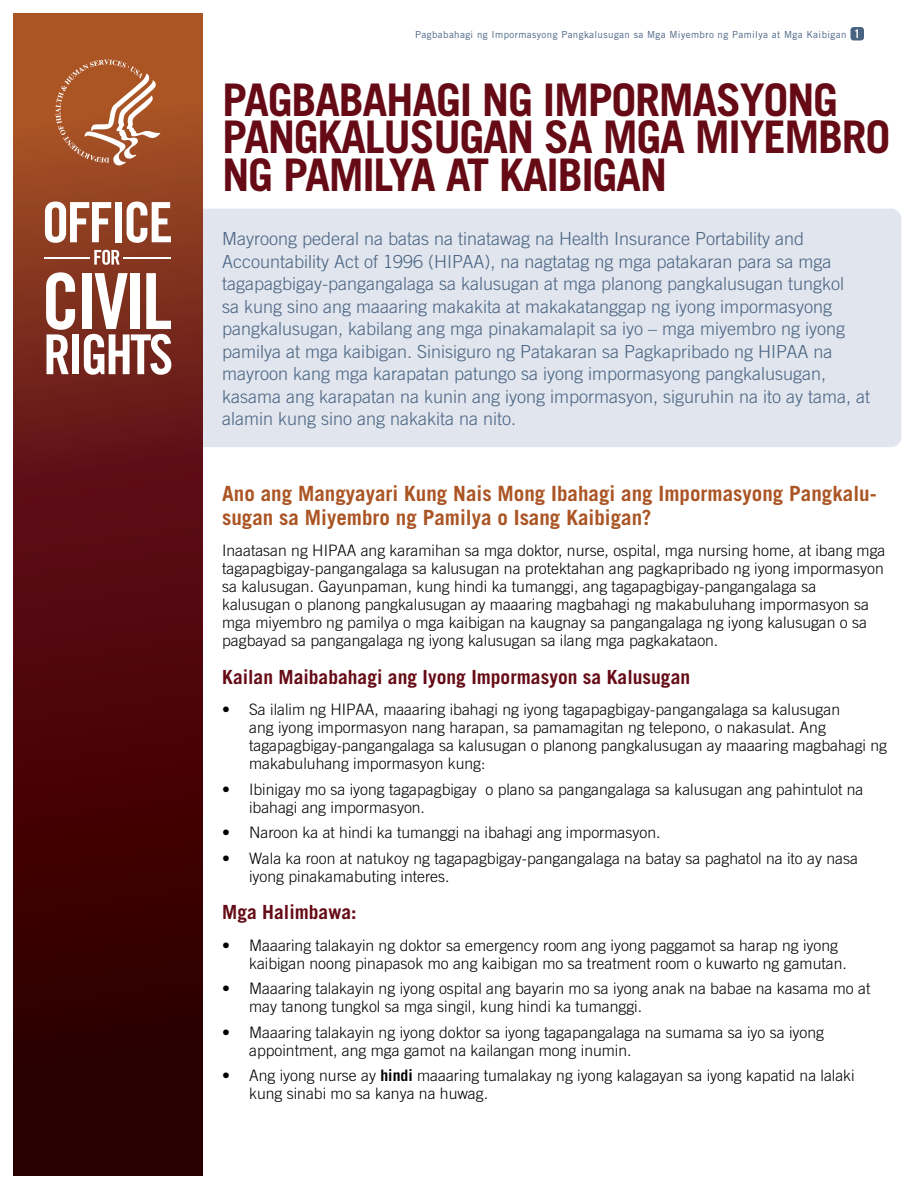
<style>
.page{position:relative;width:918px;height:1188px;background:#fff}
.page>*{position:absolute;margin:0;border:0;box-sizing:border-box;transform-origin:0 0}
.t1{font:700 45px/37.5px "Trade Gothic";letter-spacing:-.03em;color:#660b15}
.t2{font:700 21px/24px "Trade Gothic";color:#ab5525}
.t3{font:700 19.5px "Trade Gothic";color:#660b15}
.t4{font:300 18px/22.5px "Trade Gothic";color:#496483}
.t5{font:300 15.75px/18px "Trade Gothic";color:#000}
.t6{font:9.75px "Trade Gothic";letter-spacing:.04em;color:#496483}
.s1{font-weight:700;font-size:12px;color:#fff}
.s2{font-weight:700}
</style>
<div class="page">
<div style="left:160px;top:209px;width:741px;height:238px;background:#e1e5ed;border-radius:11px"></div>
<svg style="left:14px;top:14px;width:188px;height:1162px"></svg>
<hr style="left:45px;top:257px;width:45px;height:2px;background:#fff">
<div style="left:850px;top:27px;width:14px;height:13px;background:#496483;border-radius:3px"></div>
<svg style="left:56px;top:60px;width:104px;height:106px"></svg>
<svg style="left:45px;top:202px;width:66px;height:41px"></svg>
<div style="left:115px;top:202px;width:7px;height:40px;background:#fff"></div>
<svg style="left:127px;top:202px;width:44px;height:41px"></svg>
<hr style="left:124px;top:257px;width:47px;height:2px;background:#fff">
<svg style="left:94px;top:250px;width:26px;height:15px"></svg>
<div style="left:82px;top:273px;width:10px;height:56px;background:#fff"></div>
<svg style="left:46px;top:272px;width:29px;height:102px"></svg>
<div style="left:72px;top:334px;width:7px;height:40px;background:#fff"></div>
<svg style="left:84px;top:273px;width:87px;height:102px"></svg>
<p class="t6" style="left:415px;top:28px;width:447px">Pagbabahagi ng Impormasyong Pangkalusugan sa Mga Miyembro ng Pamilya at Mga Kaibigan <span class="s1">1</span></p>
<h1 class="t1" style="left:222px;top:80px;width:670px">PAGBABAHAGI NG IMPORMASYONG<br>PANGKALUSUGAN SA MGA MIYEMBRO<br>NG PAMILYA AT KAIBIGAN</h1>
<p class="t4" style="left:222px;top:227px;width:650px">Mayroong pederal na batas na tinatawag na Health Insurance Portability and Accountability Act of 1996 (HIPAA), na nagtatag ng mga patakaran para sa mga tagapagbigay-pangangalaga sa kalusugan at mga planong pangkalusugan tungkol<br>sa kung sino ang maaaring makakita at makakatanggap ng iyong impormasyong pangkalusugan, kabilang ang mga pinakamalapit sa iyo – mga miyembro ng iyong pamilya at mga kaibigan. Sinisiguro ng Patakaran sa Pagkapribado ng HIPAA na mayroon kang mga karapatan patungo sa iyong impormasyong pangkalusugan, kasama ang karapatan na kunin ang iyong impormasyon, siguruhin na ito ay tama, at alamin kung sino ang nakakita na nito.</p>
<h2 class="t2" style="left:222px;top:481px;width:656px">Ano ang Mangyayari Kung Nais Mong Ibahagi ang Impormasyong Pangkalu&shy;sugan sa Miyembro ng Pamilya o Isang Kaibigan?</h2>
<p class="t5" style="left:222px;top:541px;width:665px">Inaatasan ng HIPAA ang karamihan sa mga doktor, nurse, ospital, mga nursing home, at ibang mga tagapagbigay-pangangalaga sa kalusugan na protektahan ang pagkapribado ng iyong impormasyon sa kalusugan. Gayunpaman, kung hindi ka tumanggi, ang tagapagbigay-pangangalaga sa kalusugan o planong pangkalusugan ay maaaring magbahagi ng makabuluhang impormasyon sa mga miyembro ng pamilya o mga kaibigan na kaugnay sa pangangalaga ng iyong kalusugan o sa pagbayad sa pangangalaga ng iyong kalusugan sa ilang mga pagkakataon.</p>
<h3 class="t3" style="left:222px;top:665px;width:470px">Kailan Maibabahagi ang Iyong Impormasyon sa Kalusugan</h3>
<p class="t5" style="left:249px;top:700px;width:639px">Sa ilalim ng HIPAA, maaaring ibahagi ng iyong tagapagbigay-pangangalaga sa kalusugan<br>ang iyong impormasyon nang harapan, sa pamamagitan ng telepono, o nakasulat. Ang tagapagbigay-pangangalaga sa kalusugan o planong pangkalusugan ay maaaring magbahagi ng makabuluhang impormasyon kung:</p>
<p class="t5" style="left:249px;top:780px;width:616px">Ibinigay mo sa iyong tagapagbigay o plano sa pangangalaga sa kalusugan ang pahintulot na ibahagi ang impormasyon.</p>
<p class="t5" style="left:249px;top:823px;width:413px">Naroon ka at hindi ka tumanggi na ibahagi ang impormasyon.</p>
<p class="t5" style="left:249px;top:849px;width:610px">Wala ka roon at natukoy ng tagapagbigay-pangangalaga na batay sa paghatol na ito ay nasa iyong pinakamabuting interes.</p>
<p class="t5" style="left:222px;top:700px;width:9px">•</p>
<p class="t5" style="left:222px;top:780px;width:9px">•</p>
<p class="t5" style="left:222px;top:820px;width:9px;line-height:25.5px">• •</p>
<h3 class="t3" style="left:222px;top:900px;width:136px">Mga Halimbawa:</h3>
<p class="t5" style="left:249px;top:936px;width:599px">Maaaring talakayin ng doktor sa emergency room ang iyong paggamot sa harap ng iyong kaibigan noong pinapasok mo ang kaibigan mo sa treatment room o kuwarto ng gamutan.</p>
<p class="t5" style="left:249px;top:979px;width:623px">Maaaring talakayin ng iyong ospital ang bayarin mo sa iyong anak na babae na kasama mo at may tanong tungkol sa mga singil, kung hindi ka tumanggi.</p>
<p class="t5" style="left:249px;top:1023px;width:576px">Maaaring talakayin ng iyong doktor sa iyong tagapangalaga na sumama sa iyo sa iyong appointment, ang mga gamot na kailangan mong inumin.</p>
<p class="t5" style="left:249px;top:1066px;width:607px">Ang iyong nurse ay <span class="s2">hindi</span> maaaring tumalakay ng iyong kalagayan sa iyong kapatid na lalaki kung sinabi mo sa kanya na huwag.</p>
<p class="t5" style="left:222px;top:936px;width:9px">•</p>
<p class="t5" style="left:222px;top:979px;width:9px">•</p>
<p class="t5" style="left:222px;top:1023px;width:9px">•</p>
<p class="t5" style="left:222px;top:1066px;width:9px">•</p>
</div>
